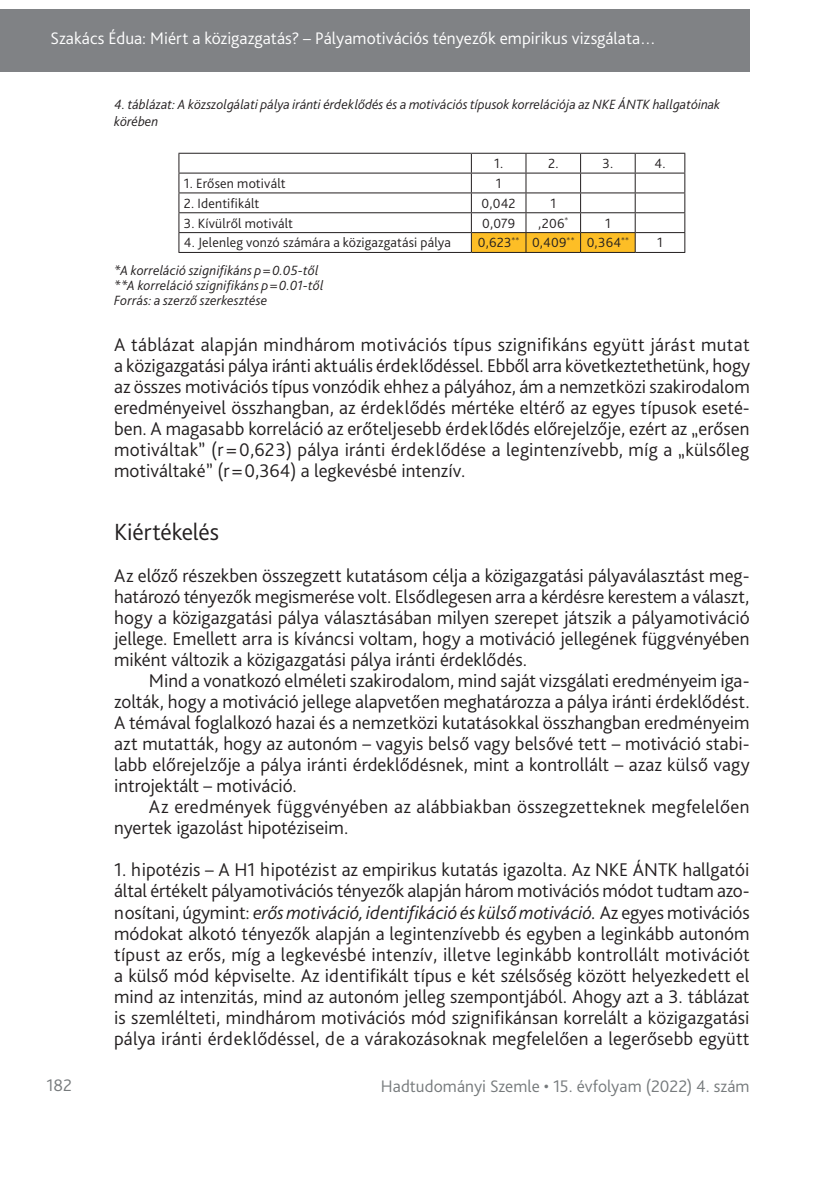
<style>
.page{position:relative;width:834px;height:1181px;background:#fff}
.page>*{position:absolute;margin:0;border:0;box-sizing:border-box;transform-origin:0 0}
._1_1_1__Head{font:300 24.5px "Bliss Pro";color:#231f20}
._2__Body_1st__3mm{font:300 19.25px/21px "Bliss Pro";color:#231f20;text-align:justify}
._1__Body{font:300 19.25px/21px "Bliss Pro";letter-spacing:.01em;color:#231f20;text-align:justify}
._2__Body_1st_paragra{font:300 19.25px/21px "Bliss Pro";letter-spacing:.005em;color:#231f20;text-align:justify}
.t1{font:300 17.5px "Bliss Pro";letter-spacing:.005em;color:#fff}
.t2{font:300 17.5px "Bliss Pro";letter-spacing:.005em;color:#767a7c}
._7_3__Táblázatok_tar{font:300 14px "Bliss Pro";letter-spacing:.02em;color:#231f20}
.táblázat_címe{font:italic 300 14px/16.8px "Bliss Pro";color:#231f20}
.táblázat_forrás{font:italic 300 14px "Bliss Pro";letter-spacing:.01em;color:#231f20}
.s1{font-style:italic}
</style>
<div class="page">
<div style="left:0;top:9px;width:749px;height:63px;background:#808285"></div>
<svg style="left:179px;top:174px;width:505px;height:78px"></svg>
<svg style="left:471px;top:154px;width:164px;height:98px"></svg>
<svg style="left:684px;top:154px;width:1px;height:98px"></svg>
<hr style="left:178px;top:153px;width:293px;height:1px;background:#231f20">
<hr style="left:471px;top:153px;width:55px;height:1px;background:#231f20">
<hr style="left:526px;top:153px;width:54px;height:1px;background:#231f20">
<hr style="left:580px;top:153px;width:55px;height:1px;background:#231f20">
<hr style="left:635px;top:153px;width:50px;height:1px;background:#231f20">
<hr style="left:178px;top:173px;width:293px;height:1px;background:#231f20">
<hr style="left:471px;top:173px;width:55px;height:1px;background:#231f20">
<hr style="left:526px;top:173px;width:54px;height:1px;background:#231f20">
<hr style="left:580px;top:173px;width:55px;height:1px;background:#231f20">
<hr style="left:635px;top:173px;width:50px;height:1px;background:#231f20">
<hr style="left:178px;top:192px;width:293px;height:1px;background:#231f20">
<hr style="left:471px;top:192px;width:55px;height:1px;background:#231f20">
<hr style="left:526px;top:192px;width:54px;height:1px;background:#231f20">
<hr style="left:580px;top:192px;width:55px;height:1px;background:#231f20">
<hr style="left:635px;top:192px;width:50px;height:1px;background:#231f20">
<hr style="left:178px;top:212px;width:293px;height:1px;background:#231f20">
<hr style="left:471px;top:212px;width:55px;height:1px;background:#231f20">
<hr style="left:526px;top:212px;width:54px;height:1px;background:#231f20">
<hr style="left:580px;top:212px;width:55px;height:1px;background:#231f20">
<hr style="left:635px;top:212px;width:50px;height:1px;background:#231f20">
<hr style="left:178px;top:232px;width:293px;height:1px;background:#231f20">
<svg style="left:178px;top:154px;width:1px;height:98px"></svg>
<hr style="left:471px;top:232px;width:55px;height:1px;background:#231f20">
<hr style="left:526px;top:232px;width:54px;height:1px;background:#231f20">
<hr style="left:580px;top:232px;width:55px;height:1px;background:#231f20">
<hr style="left:635px;top:232px;width:50px;height:1px;background:#231f20">
<hr style="left:178px;top:252px;width:293px;height:1px;background:#231f20">
<hr style="left:471px;top:252px;width:55px;height:1px;background:#231f20">
<hr style="left:526px;top:252px;width:54px;height:1px;background:#231f20">
<hr style="left:580px;top:252px;width:55px;height:1px;background:#231f20">
<hr style="left:635px;top:252px;width:50px;height:1px;background:#231f20">
<p class="t1" style="left:51px;top:27px;width:606px">Szakács Édua: Miért a közigazgatás? – Pályamotivációs tényezők empirikus vizsgálata…</p>
<p class="táblázat_címe" style="left:114px;top:96px;width:607px">4. táblázat: A közszolgálati pálya iránti érdeklődés és a motivációs típusok korrelációja az NKE ÁNTK hallgatóinak körében</p>
<p class="_7_3__Táblázatok_tar" style="left:494px;top:155px;width:11px">1.</p>
<p class="_7_3__Táblázatok_tar" style="left:548px;top:155px;width:12px">2.</p>
<p class="_7_3__Táblázatok_tar" style="left:602px;top:155px;width:12px">3.</p>
<p class="_7_3__Táblázatok_tar" style="left:654px;top:155px;width:12px">4.</p>
<p class="_7_3__Táblázatok_tar" style="left:184px;top:175px;width:103px">1. Erősen motivált</p>
<p class="_7_3__Táblázatok_tar" style="left:495px;top:175px;width:7px">1</p>
<p class="_7_3__Táblázatok_tar" style="left:184px;top:194px;width:77px">2. Identifikált</p>
<p class="_7_3__Táblázatok_tar" style="left:481px;top:194px;width:36px">0,042</p>
<p class="_7_3__Táblázatok_tar" style="left:550px;top:194px;width:7px">1</p>
<p class="_7_3__Táblázatok_tar" style="left:184px;top:214px;width:111px">3. Kívülről motivált</p>
<p class="_7_3__Táblázatok_tar" style="left:482px;top:214px;width:34px">0,079</p>
<p class="_7_3__Táblázatok_tar" style="left:538px;top:214px;width:32px">,206<sup>*</sup></p>
<p class="_7_3__Táblázatok_tar" style="left:605px;top:214px;width:7px">1</p>
<p class="_7_3__Táblázatok_tar" style="left:184px;top:234px;width:268px">4. Jelenleg vonzó számára a közigazgatási pálya</p>
<p class="_7_3__Táblázatok_tar" style="left:478px;top:234px;width:43px">0,623<sup>**</sup></p>
<p class="_7_3__Táblázatok_tar" style="left:532px;top:234px;width:44px">0,409<sup>**</sup></p>
<p class="_7_3__Táblázatok_tar" style="left:586px;top:234px;width:44px">0,364<sup>**</sup></p>
<p class="_7_3__Táblázatok_tar" style="left:657px;top:234px;width:7px">1</p>
<p class="táblázat_forrás" style="left:114px;top:262px;width:206px">*A korreláció szignifikáns p =0.05-től</p>
<p class="táblázat_forrás" style="left:114px;top:277px;width:211px">**A korreláció szignifikáns p =0.01-től</p>
<p class="táblázat_forrás" style="left:114px;top:291px;width:155px">Forrás: a szerző szerkesztése</p>
<p class="_2__Body_1st__3mm" style="left:114px;top:334px;width:637px">A táblázat alapján mindhárom motivációs típus szignifikáns együtt járást mutat a közigazgatási pálya iránti aktuális érdeklődéssel. Ebből arra következtethetünk, hogy az összes motivációs típus vonzódik ehhez a pályához, ám a nemzetközi szakirodalom eredményeivel összhangban, az érdeklődés mértéke eltérő az egyes típusok eseté&shy;ben. A magasabb korreláció az erőteljesebb érdeklődés előrejelzője, ezért az „erősen motiváltak” (r = 0,623) pálya iránti érdeklődése a legintenzívebb, míg a „külsőleg motiváltaké” (r=0,364) a legkevésbé intenzív.</p>
<p class="_1_1_1__Head" style="left:114px;top:517px;width:106px">Kiértékelés</p>
<p class="_2__Body_1st_paragra" style="left:114px;top:565px;width:637px">Az előző részekben összegzett kutatásom célja a közigazgatási pályaválasztást meg&shy;határozó tényezők megismerése volt. Elsődlegesen arra a kérdésre kerestem a választ, hogy a közigazgatási pálya választásában milyen szerepet játszik a pályamotiváció jellege. Emellett arra is kíváncsi voltam, hogy a motiváció jellegének függvényében miként változik a közigazgatási pálya iránti érdeklődés.</p>
<p class="_1__Body" style="left:114px;top:670px;width:637px;text-indent:35px">Mind a vonatkozó elméleti szakirodalom, mind saját vizsgálati eredményeim iga&shy;zolták, hogy a motiváció jellege alapvetően meghatározza a pálya iránti érdeklődést.<br>A témával foglalkozó hazai és a nemzetközi kutatásokkal összhangban eredményeim azt mutatták, hogy az autonóm – vagyis belső vagy belsővé tett – motiváció stabi&shy;labb előrejelzője a pálya iránti érdeklődésnek, mint a kontrollált – azaz külső vagy introjektált – motiváció.</p>
<p class="_1__Body" style="left:114px;top:796px;width:636px;text-indent:35px">Az eredmények függvényében az alábbiakban összegzetteknek megfelelően nyertek igazolást hipotéziseim.</p>
<p class="_2__Body_1st__3mm" style="left:114px;top:859px;width:637px">1. hipotézis – A H1 hipotézist az empirikus kutatás igazolta. Az NKE ÁNTK hallgatói által értékelt pályamotivációs tényezők alapján három motivációs módot tudtam azo&shy;nosítani, úgymint: <span class="s1">erős motiváció, identifikáció és külső motiváció.</span> Az egyes motivációs módokat alkotó tényezők alapján a legintenzívebb és egyben a leginkább autonóm típust az erős, míg a legkevésbé intenzív, illetve leginkább kontrollált motivációt a külső mód képviselte. Az identifikált típus e két szélsőség között helyezkedett el mind az intenzitás, mind az autonóm jelleg szempontjából. Ahogy azt a -3. táblázat is szemlélteti, mindhárom motivációs mód szignifikánsan korrelált a közigazgatási pálya iránti érdeklődéssel, de a várakozásoknak megfelelően a legerősebb együtt</p>
<p class="t2" style="left:46px;top:1074px;width:27px">182</p>
<p class="t2" style="left:381px;top:1075px;width:370px">Hadtudományi Szemle • 15. évfolyam (2022) 4. szám</p>
</div>
